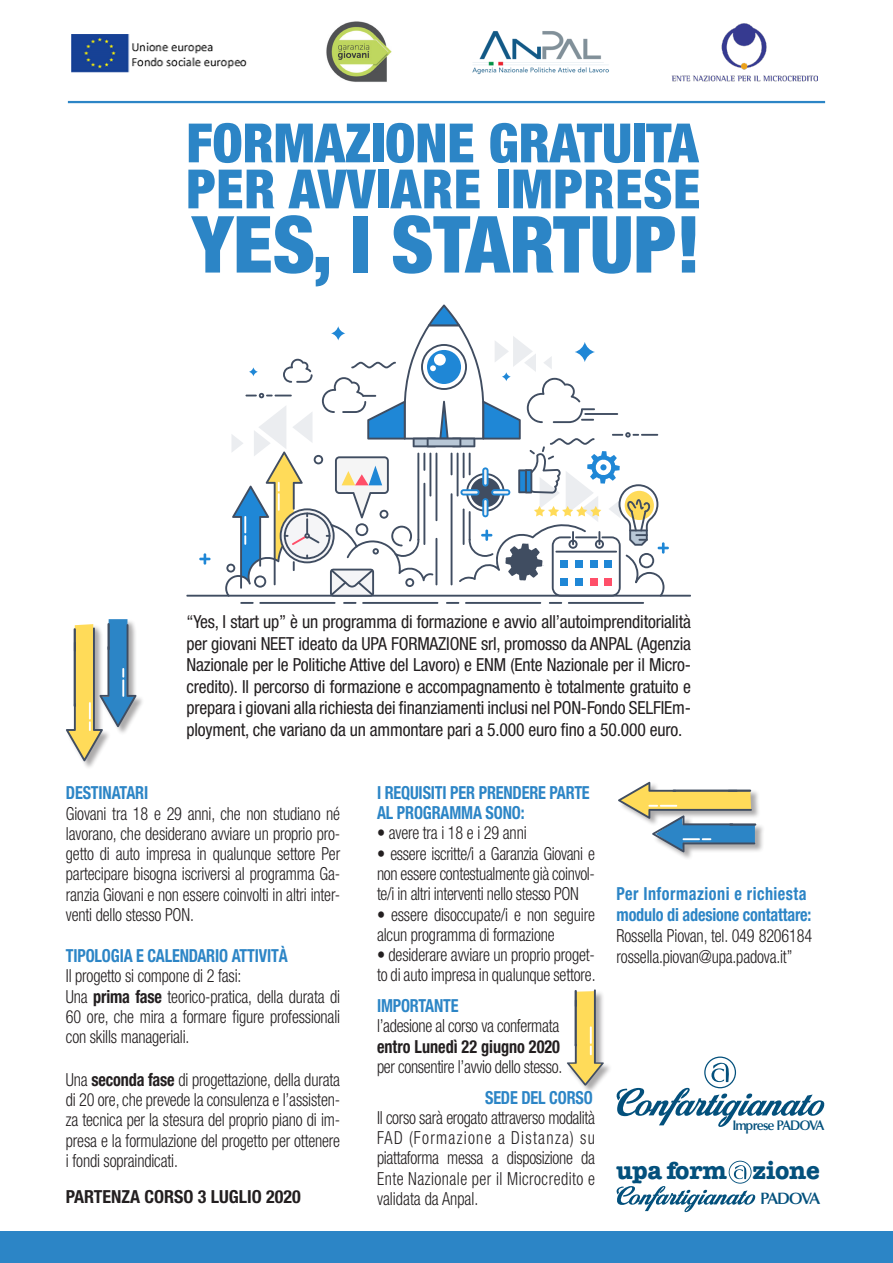
<style>
.page{position:relative;width:893px;height:1263px;background:#fff}
.page>*{position:absolute;margin:0;border:0;box-sizing:border-box;transform-origin:0 0}
.t1{font:900 condensed 78.9px "Helvetica Neue";color:#2c85c6}
.t2{font:900 condensed 54.15px "Helvetica Neue";color:#2c85c6}
.t3{font:700 25.35px "American Typewriter";letter-spacing:-.01em;color:#03507c}
.t4{font:300 condensed 18px/20.2px "Helvetica Neue";letter-spacing:-.01em;color:#231f20;scale:.9 1}
.t5{font:condensed 18px/21.6px "Helvetica Neue";letter-spacing:-.01em;color:#231f20;text-align:justify}
.t6{font:700 condensed 18px/21px "Helvetica Neue";letter-spacing:-.01em;color:#2c85c6;scale:.9 1}
.t7{font:700 condensed 18px "Helvetica Neue";color:#231f20}
.t8{font:700 condensed 18px "Helvetica Neue";color:#231f20;scale:.9 1}
.t9{font:600 16.5px "Optima";letter-spacing:-.09em;color:#03507c}
.t10{font:600 13.95px "Optima";letter-spacing:-.065em;color:#03507c;scale:.95 1}
.s1{font-weight:700}
</style>
<div class="page">
<img style="left:672px;top:23px;width:145px;height:58px">
<hr style="left:186px;top:595px;width:505px;height:2px;background:#404d61">
<svg style="left:199px;top:553px;width:12px;height:12px"></svg>
<svg style="left:225px;top:304px;width:444px;height:300px"></svg>
<img style="left:326px;top:21px;width:66px;height:61px">
<img style="left:472px;top:31px;width:137px;height:44px">
<img style="left:72px;top:35px;width:175px;height:38px">
<hr style="left:68px;top:101px;width:757px;height:2px;background:#2c85c6">
<svg style="left:616px;top:1056px;width:209px;height:71px"></svg>
<svg style="left:616px;top:1161px;width:140px;height:51px"></svg>
<div style="left:0;top:1231px;width:893px;height:32px;background:#2c85c6"></div>
<div style="left:618px;top:782px;width:147px;height:79px;background:#231f20;opacity:.38"></div>
<svg style="left:618px;top:782px;width:137px;height:70px"></svg>
<hr style="left:730px;top:823px;width:25px;height:3px;background:#404d61">
<div style="left:567px;top:990px;width:46px;height:104px;background:#231f20;opacity:.38"></div>
<svg style="left:567px;top:989px;width:37px;height:97px"></svg>
<hr style="left:575px;top:991px;width:2px;height:54px;background:#404d61">
<div style="left:66px;top:619px;width:79px;height:151px;background:#231f20;opacity:.38"></div>
<svg style="left:66px;top:619px;width:71px;height:142px"></svg>
<hr style="left:108px;top:624px;width:2px;height:25px;background:#404d61">
<p class="t2" style="left:186px;top:110px;width:514px">FORMAZIONE GRATUITA</p>
<p class="t2" style="left:186px;top:156px;width:515px">PER AVVIARE IMPRESE</p>
<p class="t1" style="left:192px;top:196px;width:510px">YES, I STARTUP!</p>
<p class="t5" style="left:186px;top:611px;width:506px">“Yes, I start up” è un programma di formazione e avvio all’autoimprenditorialità per giovani NEET ideato da UPA FORMAZIONE srl, promosso da ANPAL (Agenzia Nazionale per le Politiche Attive del Lavoro) e ENM (Ente Nazionale per il Micro&shy;credito). Il percorso di formazione e accompagnamento è totalmente gratuito e prepara i giovani alla richiesta dei finanziamenti inclusi nel PON-Fondo SELFIEm&shy;ployment, che variano da un ammontare pari a 5.000 euro fino a 50.000 euro.</p>
<p class="t6" style="left:66px;top:782px;width:93px">DESTINATARI</p>
<p class="t4" style="left:66px;top:803px;width:306px;text-align:justify">Giovani tra 18 e 29 anni, che non studiano né lavorano, che desiderano avviare un proprio pro&shy;getto di auto impresa in qualunque settore Per partecipare bisogna iscriversi al programma Ga&shy;ranzia Giovani e non essere coinvolti in altri inter&shy;venti dello stesso PON.</p>
<p class="t6" style="left:66px;top:945px;width:248px">TIPOLOGIA E CALENDARIO ATTIVITÀ</p>
<p class="t4" style="left:66px;top:966px;width:197px">Il progetto si compone di 2 fasi:</p>
<p class="t4" style="left:66px;top:986px;width:306px;text-align:justify">Una <span class="s1">prima fase</span> teorico-pratica, della durata di 60 ore, che mira a formare figure professionali con skills manageriali.</p>
<p class="t4" style="left:66px;top:1069px;width:306px;text-align:justify">Una <span class="s1">seconda fase</span> di progettazione, della durata di 20 ore, che prevede la consulenza e l’assisten&shy;za tecnica per la stesura del proprio piano di im&shy;presa e la formulazione del progetto per ottenere i fondi sopraindicati.</p>
<p class="t7" style="left:66px;top:1185px;width:236px">PARTENZA CORSO 3 LUGLIO 2020</p>
<p class="t6" style="left:377px;top:782px;width:238px">I REQUISITI PER PRENDERE PARTE</p>
<p class="t6" style="left:377px;top:802px;width:165px">AL PROGRAMMA SONO:</p>
<p class="t4" style="left:377px;top:823px;width:168px">• avere tra i 18 e i 29 anni</p>
<p class="t4" style="left:377px;top:843px;width:244px;text-align:justify">• essere iscritte/i a Garanzia Giovani e non essere contestualmente già coinvol&shy;te/i in altri interventi nello stesso PON</p>
<p class="t4" style="left:377px;top:904px;width:244px">• essere disoccupate/i e non seguire alcun programma di formazione</p>
<p class="t4" style="left:377px;top:944px;width:244px">• desiderare avviare un proprio proget&shy;to di auto impresa in qualunque settore.</p>
<p class="t6" style="left:377px;top:995px;width:92px">IMPORTANTE</p>
<p class="t4" style="left:377px;top:1015px;width:204px">l’adesione al corso va confermata</p>
<p class="t8" style="left:377px;top:1035px;width:205px">entro Lunedì 22 giugno 2020</p>
<p class="t4" style="left:377px;top:1056px;width:207px">per consentire l’avvio dello stesso.</p>
<p class="t6" style="left:485px;top:1086px;width:121px">SEDE DEL CORSO</p>
<p class="t4" style="left:377px;top:1107px;width:244px">Il corso sarà erogato attraverso modalità<br>FAD (Formazione a Distanza) su</p>
<p class="t4" style="left:377px;top:1147px;width:244px">piattaforma messa a disposizione da<br>Ente Nazionale per il Microcredito e</p>
<p class="t4" style="left:377px;top:1188px;width:114px">validata da Anpal.</p>
<p class="t6" style="left:617px;top:882px;width:218px">Per Informazioni e richiesta modulo di adesione contattare:</p>
<p class="t4" style="left:617px;top:925px;width:219px;line-height:21px">Rossella Piovan, tel. 049 8206184 rossella.piovan@upa.padova.it”</p>
<p class="t10" style="left:733px;top:1117px;width:98px">Imprese PADOVA</p>
<p class="t3" style="left:617px;top:1149px;width:112px">upa form</p>
<p class="t3" style="left:753px;top:1149px;width:69px">zione</p>
<p class="t9" style="left:760px;top:1189px;width:62px">PADOVA</p>
</div>
